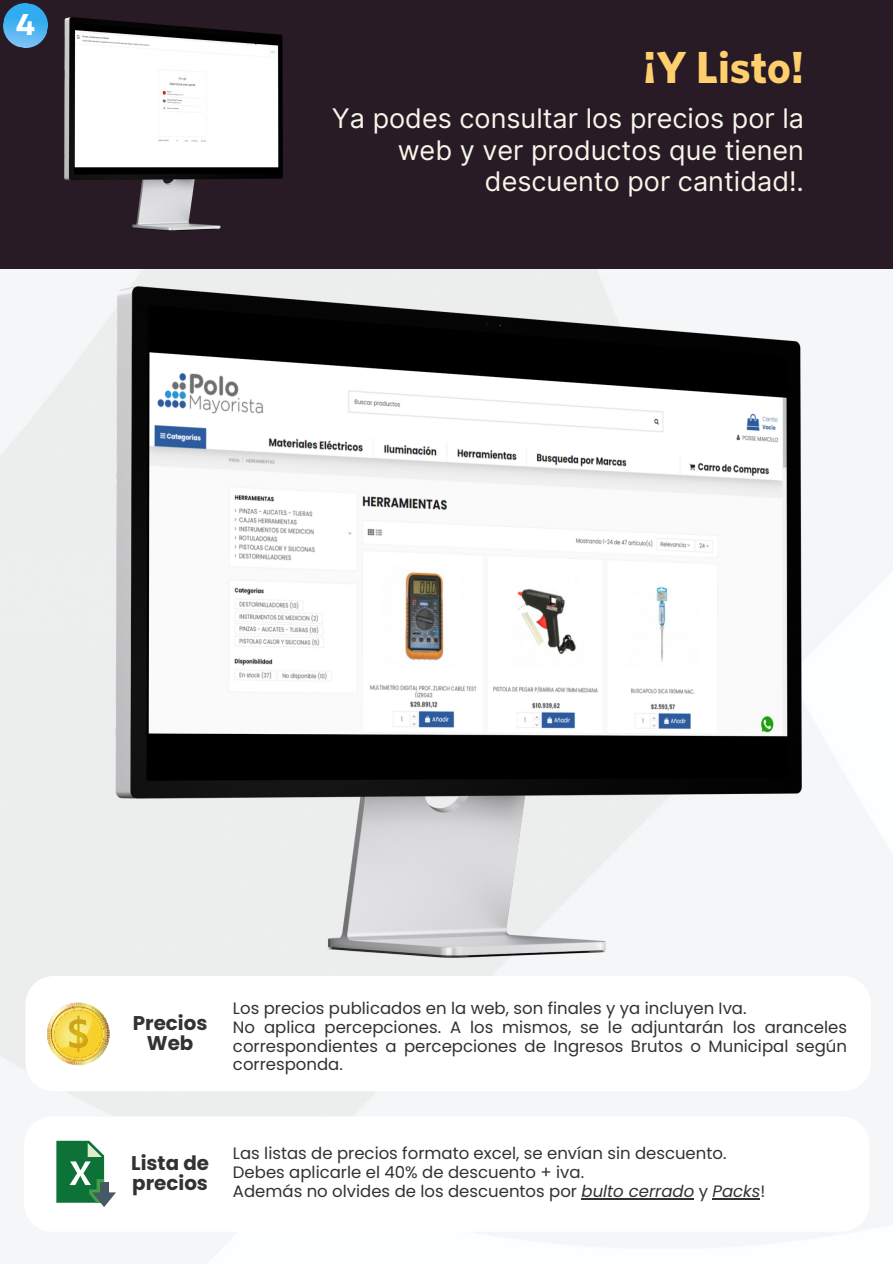
<style>
.page{position:relative;width:893px;height:1264px;background:#fff}
.page>*{position:absolute;margin:0;border:0;box-sizing:border-box;transform-origin:0 0}
.t1{font:700 45px "Whitney";color:#ffce6d}
.t2{font:700 30px "Garet";color:#fff}
.t3{font:27px/31.5px "Inter";color:#f6f6e9;text-align:right}
.t4{font:700 19.8px/19.8px "Poppins";color:#313330}
.t5{font:16.5px/18.6px "Poppins";color:#313330}
.s1{font-style:italic}
</style>
<div class="page">
<img style="left:0;top:268px;width:892px;height:995px">
<div style="left:0;top:0;width:892px;height:268px;background:#291b25"></div>
<img style="left:64px;top:17px;width:219px;height:213px">
<svg style="left:3px;top:3px;width:45px;height:45px"></svg>
<img style="left:116px;top:287px;width:685px;height:670px">
<div style="left:24px;top:1116px;width:845px;height:115px;background:#fff;border-radius:28px"></div>
<svg style="left:56px;top:1140px;width:60px;height:67px"></svg>
<div style="left:26px;top:976px;width:844px;height:115px;background:#fff;border-radius:28px"></div>
<svg style="left:47px;top:1002px;width:63px;height:63px"></svg>
<hr style="left:581px;top:1198px;width:113px;height:1px;background:#313330">
<hr style="left:712px;top:1198px;width:48px;height:1px;background:#313330">
<h2 class="t2" style="left:16px;top:3px;width:21px">4</h2>
<h1 class="t1" style="left:643px;top:40px;width:162px">¡Y Listo!</h1>
<h3 class="t3" style="left:332px;top:103px;width:473px">Ya podes consultar los precios por la web y ver productos que tienen descuento por cantidad!.</h3>
<p class="t4" style="left:133px;top:1013px;width:76px;text-align:center">Precios<br>Web</p>
<p class="t5" style="left:233px;top:999px;width:615px">Los precios publicados en la web, son finales y ya incluyen Iva.<br>No aplica percepciones. A los mismos, se le adjuntarán los aranceles correspondientes a percepciones de Ingresos Brutos o Municipal según corresponda.</p>
<p class="t4" style="left:131px;top:1153px;width:79px">Lista de precios</p>
<p class="t5" style="left:233px;top:1143px;width:533px;line-height:19.2px">Las listas de precios formato excel, se envían sin descuento.<br>Debes aplicarle el 40% de descuento + iva.<br>Además no olvides de los descuentos por <span class="s1">bulto cerrado</span> y <span class="s1">Packs</span>!</p>
</div>
